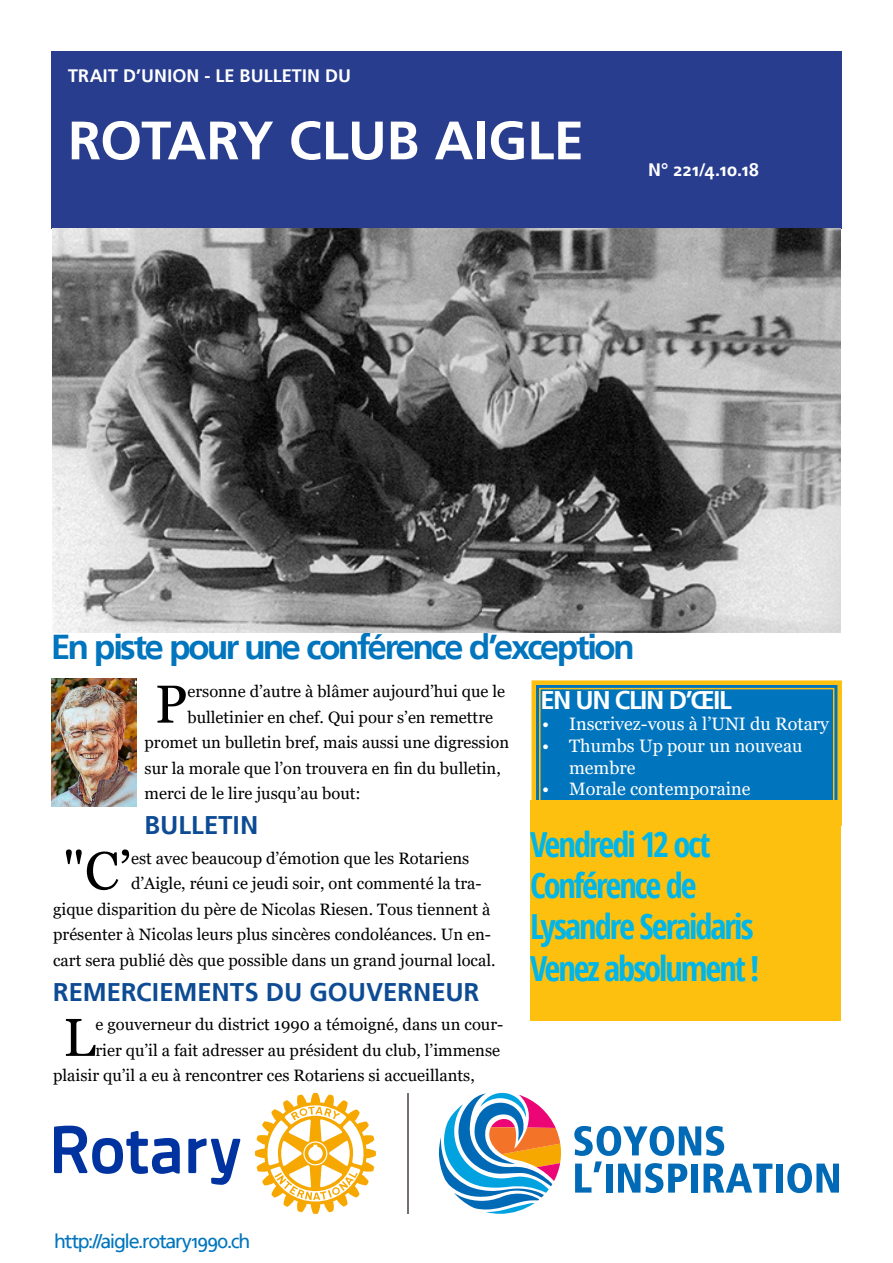
<style>
.page{position:relative;width:893px;height:1263px;background:#fff}
.page>*{position:absolute;margin:0;border:0;box-sizing:border-box;transform-origin:0 0}
.t1{font:700 54px "Frutiger Linotype";letter-spacing:-.005em;color:#fff}
.t2{font:53.25px "Georgia";color:#000}
.t3{font:700 condensed 34.5px/41.4px "Open Sans";letter-spacing:-.06em;color:#00b6e8}
.t4{font:700 34.5px "Frutiger Linotype";letter-spacing:-.065em;color:#0075be}
.t5{font:700 25.5px "Frutiger Linotype";color:#0d4c94}
.t6{font:700 25.5px "Frutiger Linotype";letter-spacing:-.055em;color:#fff}
.t7{font:19.5px "Frutiger Linotype";letter-spacing:-.065em;color:#0075be}
.t8{font:18px/21.6px "Georgia";color:#fff}
.t9{font:700 18px "Frutiger Linotype";letter-spacing:.005em;color:#fff}
.t10{font:16.5px "Georgia";color:#000}
</style>
<div class="page">
<div style="left:51px;top:51px;width:791px;height:178px;background:#283d8e"></div>
<svg style="left:188px;top:1138px;width:52px;height:47px"></svg>
<svg style="left:54px;top:1126px;width:126px;height:48px"></svg>
<svg style="left:255px;top:1093px;width:121px;height:121px"></svg>
<hr style="left:407px;top:1093px;width:1px;height:121px;background:#767070">
<svg style="left:439px;top:1093px;width:122px;height:121px"></svg>
<svg style="left:574px;top:1126px;width:198px;height:67px"></svg>
<div style="left:776px;top:1163px;width:7px;height:29px;background:#006ab6"></div>
<svg style="left:787px;top:1163px;width:52px;height:30px"></svg>
<svg style="left:531px;top:680px;width:311px;height:148px;background:#137bb1"></svg>
<div style="left:539px;top:688px;width:295px;height:130px;border:2px solid #fec00f"></div>
<img style="left:51px;top:678px;width:85px;height:128px">
<img style="left:52px;top:229px;width:788px;height:403px">
<div style="left:530px;top:800px;width:310px;height:220px;background:#fec00f"></div>
<p class="t9" style="left:68px;top:65px;width:285px">TRAIT D’UNION - LE BULLETIN DU</p>
<h1 class="t1" style="left:68px;top:108px;width:517px">ROTARY CLUB AIGLE</h1>
<p class="t9" style="left:648px;top:159px;width:113px">N° 221/4.10.18</p>
<h3 class="t4" style="left:51px;top:626px;width:585px">En piste pour une conférence d’exception</h3>
<h3 class="t6" style="left:540px;top:684px;width:193px">EN UN CLIN D’ŒIL</h3>
<p class="t8" style="left:542px;top:714px;width:289px">• Inscrivez-vous à l’UNI du Rotary</p>
<p class="t8" style="left:569px;top:735px;width:235px;text-indent:-27px">• Thumbs Up pour un nouveau membre</p>
<p class="t8" style="left:542px;top:779px;width:210px">• Morale contemporaine</p>
<h2 class="t2" style="left:155px;top:672px;width:34px">P</h2>
<p class="t10" style="left:187px;top:681px;width:319px">ersonne d’autre à blâmer aujourd’hui que le</p>
<p class="t10" style="left:187px;top:707px;width:307px">bulletinier en chef. Qui pour s’en remettre</p>
<p class="t10" style="left:145px;top:732px;width:366px">promet un bulletin bref, mais aussi une digression</p>
<p class="t10" style="left:145px;top:758px;width:358px">sur la morale que l’on trouvera en fin du bulletin,</p>
<p class="t10" style="left:145px;top:783px;width:218px">merci de le lire jusqu’au bout:</p>
<h3 class="t5" style="left:145px;top:810px;width:115px">BULLETIN</h3>
<h3 class="t3" style="left:530px;top:822px;width:231px">Vendredi 12 oct<br>Conférence de<br>Lysandre Seraidaris<br>Venez absolument !</h3>
<h2 class="t2" style="left:63px;top:839px;width:70px">"C’</h2>
<p class="t10" style="left:131px;top:848px;width:340px">est avec beaucoup d’émotion que les Rotariens</p>
<p class="t10" style="left:131px;top:873px;width:352px">d’Aigle, réuni ce jeudi soir, ont commenté la tra-</p>
<p class="t10" style="left:53px;top:899px;width:439px">gique disparition du père de Nicolas Riesen. Tous tiennent à</p>
<p class="t10" style="left:53px;top:924px;width:439px">présenter à Nicolas leurs plus sincères condoléances. Un en-</p>
<p class="t10" style="left:53px;top:950px;width:444px">cart sera publié dès que possible dans un grand journal local.</p>
<h3 class="t5" style="left:53px;top:976px;width:428px">REMERCIEMENTS DU GOUVERNEUR</h3>
<h2 class="t2" style="left:63px;top:1005px;width:34px">L</h2>
<p class="t10" style="left:96px;top:1015px;width:409px">e gouverneur du district 1990 a témoigné, dans un cour-</p>
<p class="t10" style="left:96px;top:1040px;width:406px">rier qu’il a fait adresser au président du club, l’immense</p>
<p class="t10" style="left:53px;top:1066px;width:423px">plaisir qu’il a eu à rencontrer ces Rotariens si accueillants,</p>
<p class="t7" style="left:54px;top:1229px;width:198px">http://aigle.rotary1990.ch</p>
</div>
